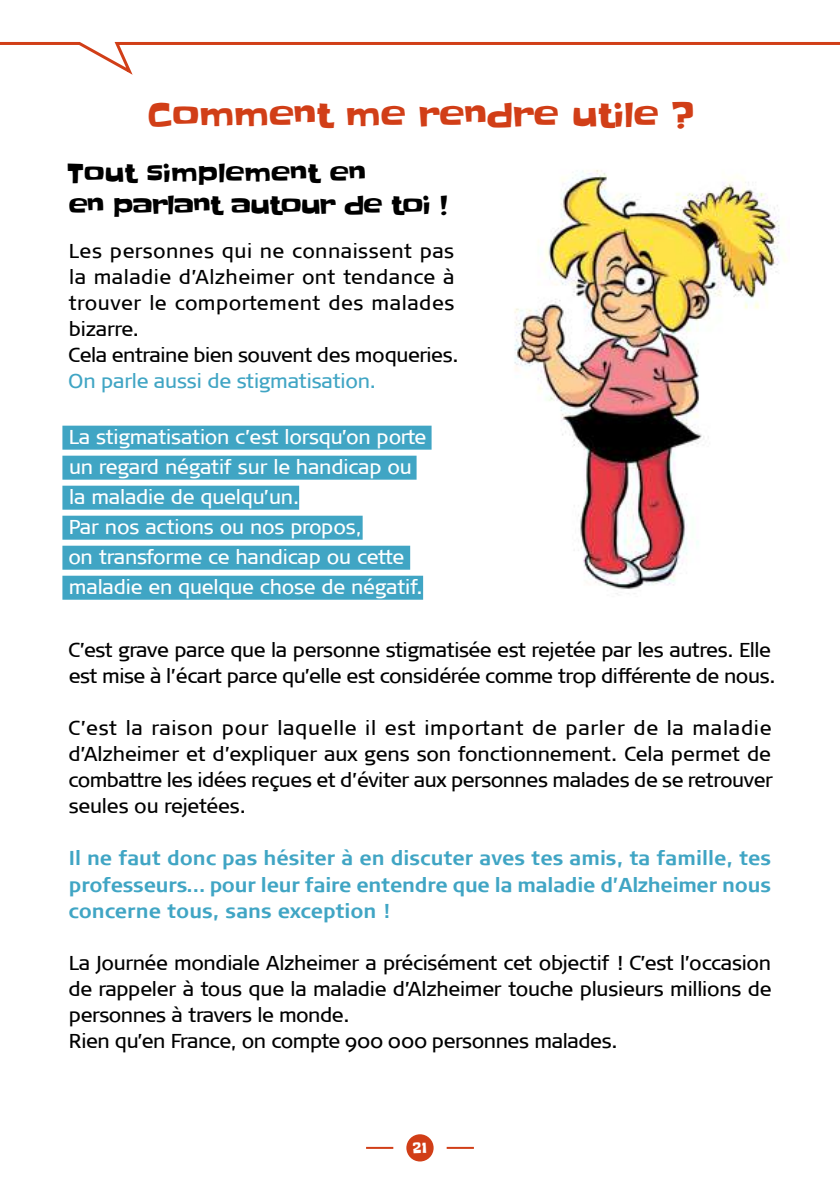
<style>
.page{position:relative;width:840px;height:1191px;background:#fff}
.page>*{position:absolute;margin:0;border:0;box-sizing:border-box;transform-origin:0 0}
.t1{font:34px "Slackey";letter-spacing:-.01em;color:#d13e17}
.t2{font:26px/32px "Slackey";letter-spacing:-.04em;color:#000}
.t3{font:20px/26px "Signa Normal";letter-spacing:-.02em;color:#000}
.t4{font:20px/30px "Signa Normal";letter-spacing:-.01em;color:#fff}
.t5{font:700 20px/26px "Signa Normal";letter-spacing:-.005em;color:#40a5c4;text-align:justify}
.t6{font:20px/26px "Signa Normal";letter-spacing:.02em;color:#000}
.t7{font:20px "Signa Normal";letter-spacing:-.01em;color:#40a5c4}
.t8{font:14px "Slackey";color:#fff}
</style>
<div class="page">
<div style="left:406px;top:1134px;width:27px;height:27px;background:#d13e17;border-radius:50%"></div>
<hr style="left:366px;top:1146px;width:27px;height:2px;background:#d13e17">
<hr style="left:446px;top:1146px;width:27px;height:2px;background:#d13e17">
<svg style="left:0;top:42px;width:839px;height:33px"></svg>
<div style="left:62px;top:426px;width:369px;height:24px;background:#40a5c4"></div>
<div style="left:62px;top:456px;width:354px;height:24px;background:#40a5c4"></div>
<div style="left:62px;top:486px;width:237px;height:24px;background:#40a5c4"></div>
<div style="left:62px;top:516px;width:300px;height:24px;background:#40a5c4"></div>
<div style="left:62px;top:546px;width:348px;height:24px;background:#40a5c4"></div>
<div style="left:62px;top:576px;width:361px;height:24px;background:#40a5c4"></div>
<img style="left:514px;top:170px;width:273px;height:424px">
<h1 class="t1" style="left:148px;top:92px;width:547px">Comment me rendre utile ?</h1>
<h2 class="t2" style="left:67px;top:158px;width:382px">Tout simplement en<br>en parlant autour de toi !</h2>
<p class="t6" style="left:68px;top:238px;width:391px">Les personnes qui ne connaissent pas la maladie d’Alzheimer ont tendance à trouver le comportement des malades bizarre.<br>Cela entraine bien souvent des moqueries.</p>
<p class="t7" style="left:68px;top:369px;width:309px">On parle aussi de stigmatisation.</p>
<p class="t4" style="left:68px;top:422px;width:359px">La stigmatisation c’est lorsqu’on porte un regard négatif sur le handicap ou la maladie de quelqu’un.<br>Par nos actions ou nos propos,<br>on transforme ce handicap ou cette maladie en quelque chose de négatif.</p>
<p class="t3" style="left:68px;top:637px;width:708px">C’est grave parce que la personne stigmatisée est rejetée par les autres. Elle est mise à l’écart parce qu’elle est considérée comme trop différente de nous.</p>
<p class="t3" style="left:68px;top:715px;width:705px;text-align:justify">C’est la raison pour laquelle il est important de parler de la maladie d’Alzheimer et d’expliquer aux gens son fonctionnement. Cela permet de combattre les idées reçues et d’éviter aux personnes malades de se retrouver seules ou rejetées.</p>
<p class="t5" style="left:68px;top:845px;width:704px">Il ne faut donc pas hésiter à en discuter aves tes amis, ta famille, tes professeurs… pour leur faire entendre que la maladie d’Alzheimer nous concerne tous, sans exception !</p>
<p class="t3" style="left:68px;top:949px;width:704px">La Journée mondiale Alzheimer a précisément cet objectif ! C’est l’occasion de rappeler à tous que la maladie d’Alzheimer touche plusieurs millions de personnes à travers le monde.<br>Rien qu’en France, on compte 900 000 personnes malades.</p>
<p class="t8" style="left:412px;top:1138px;width:16px">21</p>
</div>
